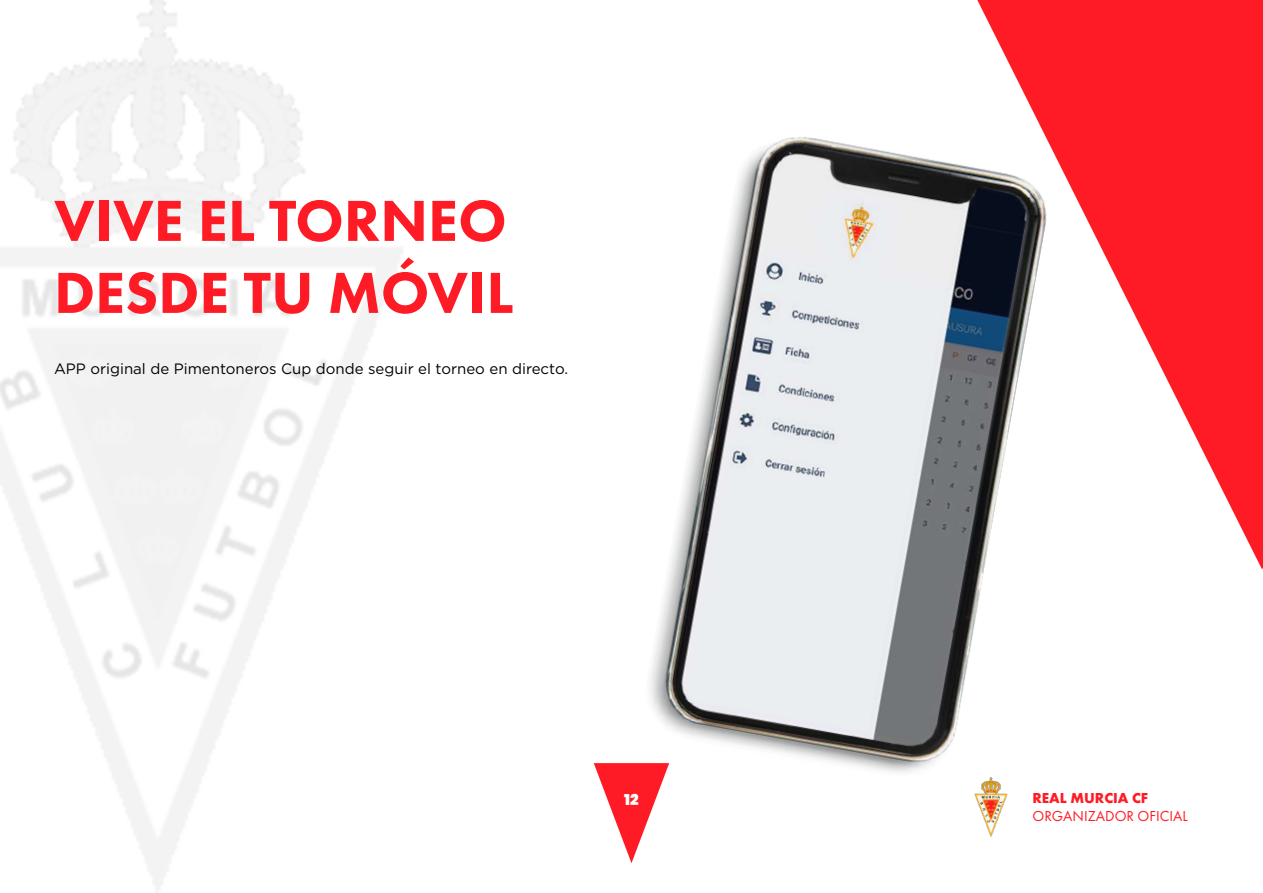
<style>
.page{position:relative;width:1263px;height:893px;background:#fff}
.page>*{position:absolute;margin:0;border:0;box-sizing:border-box;transform-origin:0 0}
.t1{font:800 60px/72px "Futura PT";color:#ff1b25}
.t2{font:15px "Gotham";color:#000}
.t3{font:15px "Futura PT";color:#ff1b25}
.t4{font:700 15px "Futura PT";color:#ff1b25}
.t5{font:900 15px "Poppins";color:#fff}
</style>
<div class="page">
<svg style="left:617px;top:826px;width:29px;height:37px"></svg>
<img style="left:986px;top:826px;width:10px;height:11px">
<div style="left:977px;top:0;width:286px;height:569px;background:#ff1b25"></div>
<img style="left:593px;top:60px;width:636px;height:766px">
<h1 class="t1" style="left:54px;top:184px;width:461px">VIVE EL TORNEO<br>DESDE TU MÓVIL</h1>
<p class="t2" style="left:54px;top:359px;width:516px">APP original de Pimentoneros Cup donde seguir el torneo en directo.</p>
<p class="t5" style="left:624px;top:791px;width:16px">12</p>
<p class="t4" style="left:1032px;top:789px;width:117px">REAL MURCIA CF</p>
<p class="t3" style="left:1032px;top:807px;width:157px">ORGANIZADOR OFICIAL</p>
</div>
